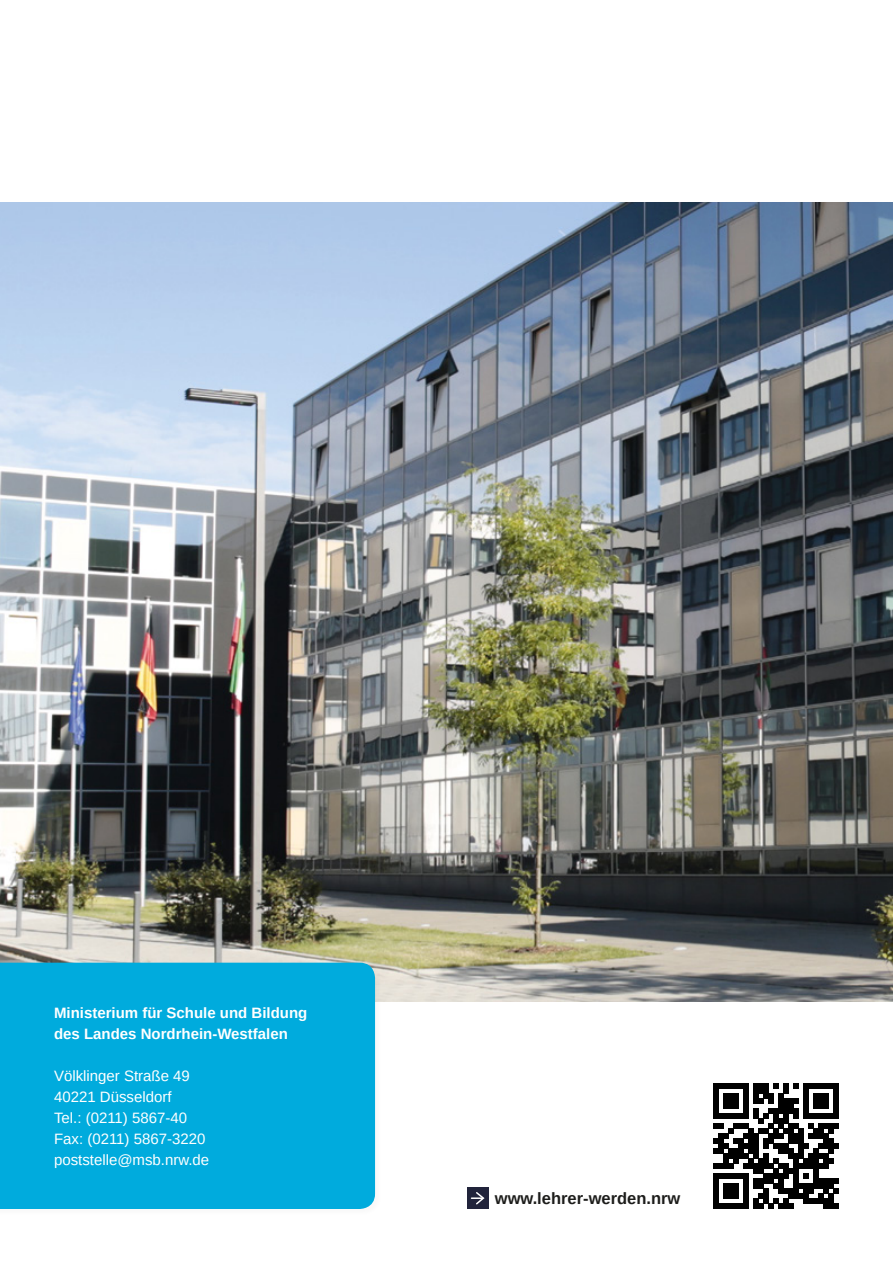
<style>
.page{position:relative;width:893px;height:1263px;background:#fff}
.page>*{position:absolute;margin:0;border:0;box-sizing:border-box;transform-origin:0 0}
.t1{font:700 16.5px "Arimo";color:#1d1d1b}
.t2{font:15px/21px "Arimo";color:#fff}
.t3{font:700 15px/21px "Arimo";color:#fff}
</style>
<div class="page">
<img style="left:0;top:202px;width:893px;height:800px">
<div style="left:0;top:962px;width:382px;height:254px;background:#1d1d1b;opacity:.03"></div>
<div style="left:0;top:963px;width:375px;height:246px;background:#00abdd"></div>
<div style="left:713px;top:1083px;width:36px;height:5px;background:#000"></div>
<div style="left:804px;top:1083px;width:35px;height:5px;background:#000"></div>
<div style="left:724px;top:1093px;width:15px;height:5px;background:#000"></div>
<div style="left:814px;top:1093px;width:15px;height:5px;background:#000"></div>
<div style="left:724px;top:1098px;width:15px;height:5px;background:#000"></div>
<div style="left:814px;top:1098px;width:15px;height:5px;background:#000"></div>
<div style="left:724px;top:1103px;width:15px;height:5px;background:#000"></div>
<div style="left:814px;top:1103px;width:15px;height:5px;background:#000"></div>
<svg style="left:713px;top:1088px;width:5px;height:26px"></svg>
<svg style="left:834px;top:1088px;width:5px;height:26px"></svg>
<div style="left:713px;top:1114px;width:36px;height:5px;background:#000"></div>
<div style="left:804px;top:1114px;width:35px;height:5px;background:#000"></div>
<div style="left:713px;top:1124px;width:11px;height:5px;background:#000"></div>
<div style="left:734px;top:1124px;width:15px;height:5px;background:#000"></div>
<div style="left:819px;top:1124px;width:20px;height:5px;background:#000"></div>
<svg style="left:729px;top:1129px;width:5px;height:5px"></svg>
<svg style="left:744px;top:1083px;width:70px;height:51px"></svg>
<div style="left:814px;top:1129px;width:10px;height:5px;background:#000"></div>
<svg style="left:829px;top:1129px;width:5px;height:5px"></svg>
<div style="left:718px;top:1134px;width:11px;height:5px;background:#000"></div>
<div style="left:744px;top:1134px;width:15px;height:5px;background:#000"></div>
<div style="left:769px;top:1134px;width:15px;height:5px;background:#000"></div>
<div style="left:789px;top:1134px;width:15px;height:5px;background:#000"></div>
<div style="left:809px;top:1134px;width:20px;height:5px;background:#000"></div>
<div style="left:713px;top:1139px;width:11px;height:5px;background:#000"></div>
<div style="left:734px;top:1139px;width:10px;height:5px;background:#000"></div>
<div style="left:749px;top:1139px;width:10px;height:5px;background:#000"></div>
<div style="left:764px;top:1139px;width:10px;height:5px;background:#000"></div>
<div style="left:789px;top:1139px;width:15px;height:5px;background:#000"></div>
<div style="left:824px;top:1139px;width:10px;height:5px;background:#000"></div>
<div style="left:718px;top:1144px;width:11px;height:5px;background:#000"></div>
<div style="left:713px;top:1149px;width:11px;height:5px;background:#000"></div>
<div style="left:713px;top:1164px;width:21px;height:5px;background:#000"></div>
<div style="left:713px;top:1174px;width:36px;height:5px;background:#000"></div>
<svg style="left:713px;top:1179px;width:5px;height:25px"></svg>
<div style="left:713px;top:1204px;width:36px;height:5px;background:#000"></div>
<svg style="left:724px;top:1144px;width:115px;height:65px"></svg>
<div style="left:779px;top:1204px;width:15px;height:5px;background:#000"></div>
<div style="left:824px;top:1204px;width:15px;height:5px;background:#000"></div>
<div style="left:467px;top:1187px;width:21px;height:22px;background:#21243b"></div>
<svg style="left:471px;top:1192px;width:14px;height:13px"></svg>
<p class="t3" style="left:54px;top:1002px;width:255px">Ministerium für Schule und Bildung des Landes Nordrhein-Westfalen</p>
<p class="t2" style="left:54px;top:1065px;width:157px">Völklinger Straße 49<br>40221 Düsseldorf<br>Tel.: (0211) 5867-40<br>Fax: (0211) 5867-3220 poststelle@msb.nrw.de</p>
<p class="t1" style="left:495px;top:1187px;width:187px">www.lehrer-werden.nrw</p>
</div>
